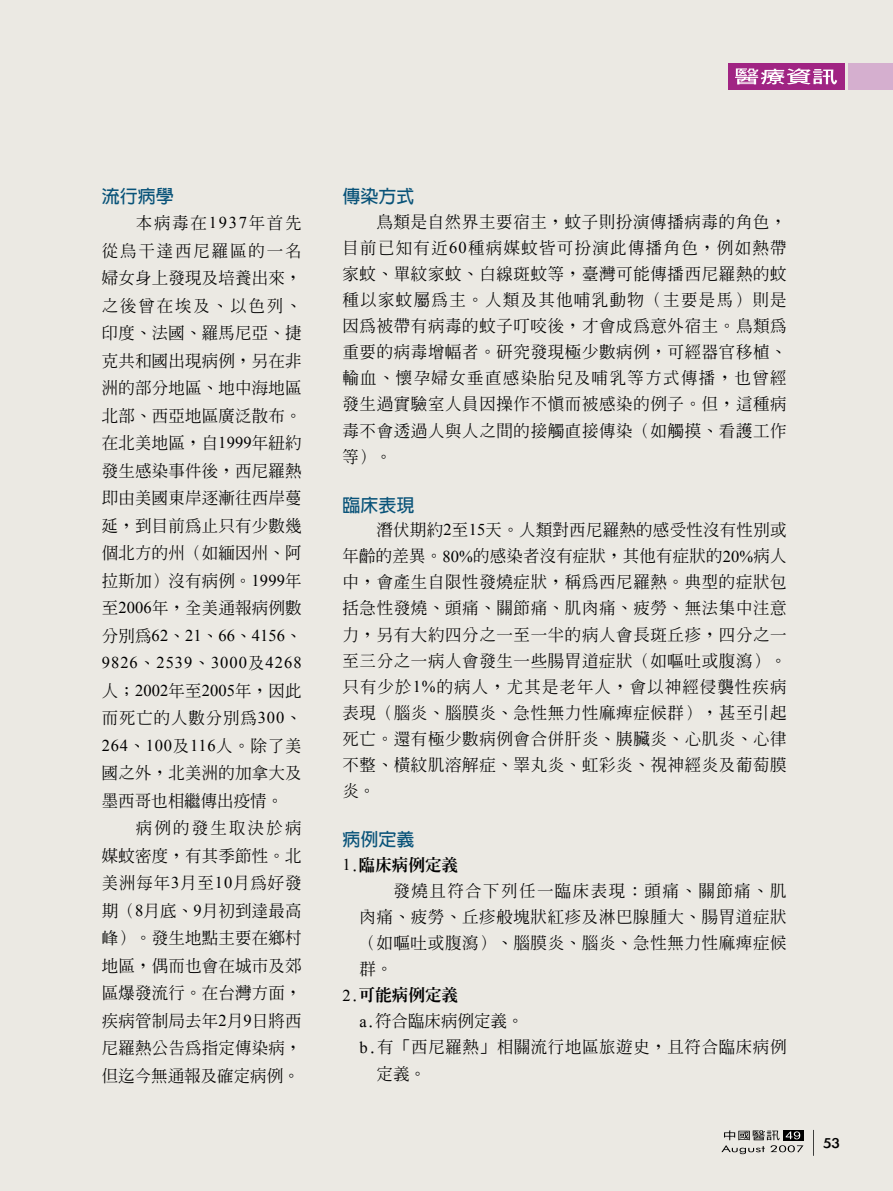
<style>
.page{position:relative;width:893px;height:1191px;background:#ebe9e3}
.page>*{position:absolute;margin:0;border:0;box-sizing:border-box;transform-origin:0 0}
.t1{font:700 18px "Lin Gothic";color:#095379}
.t2{font:500 16.5px/27.5px "Inn Ming";letter-spacing:.035em;color:#000;text-align:justify}
.t3{font:16.5px/27.5px "Times New Roman";letter-spacing:.05em;color:#000}
.t4{font:500 16.5px/27.5px "Inn Ming";letter-spacing:.005em;color:#000}
.t5{font:500 16.5px "Inn Ming";letter-spacing:.085em;color:#000}
.t6{font:800 16.5px "Inn Ming";color:#000}
.t7{font:500 16.5px "Inn Ming";color:#000}
.t8{font:16.2px "Li Gothic Med";color:#000;scale:1.11 1}
.s1{font-family:"Times New Roman";font-weight:400}
.s2{font-family:"Inn Ming";font-weight:500}
.s3{font-weight:500}
</style>
<div class="page">
<svg style="left:813px;top:1130px;width:1px;height:25px"></svg>
<svg style="left:721px;top:1130px;width:82px;height:24px"></svg>
<div style="left:728px;top:64px;width:116px;height:26px;background:#a02483"></div>
<div style="left:848px;top:64px;width:45px;height:26px;background:#d5afcf"></div>
<svg style="left:735px;top:68px;width:102px;height:16px"></svg>
<p class="t1" style="left:102px;top:187px;width:73px">流行病學</p>
<p class="t2" style="left:102px;top:209px;width:201px;text-indent:34px">本病毒在<span class="s1">1937</span>年首先從烏干達西尼羅區的一名婦女身上發現及培養出來，之後曾在埃及、以色列、印度、法國、羅馬尼亞、捷克共和國出現病例，另在非洲的部分地區、地中海地區北部、西亞地區廣泛散布。在北美地區，自<span class="s1">1999</span>年紐約發生感染事件後，西尼羅熱即由美國東岸逐漸往西岸蔓延，到目前為止只有少數幾個北方的州（如緬因州、阿拉斯加）沒有病例。<span class="s1">1999</span>年至<span class="s1">2006</span>年，全美通報病例數</p>
<p class="t3" style="left:102px;top:621px;width:201px"><span class="s2">分別為</span>62<span class="s2">、</span>21<span class="s2">、</span>66<span class="s2">、</span>4156<span class="s2">、<br></span>9826<span class="s2">、</span>2539<span class="s2">、</span>3000<span class="s2">及</span>4268</p>
<p class="t2" style="left:102px;top:676px;width:201px">人；<span class="s1">2002</span>年至<span class="s1">2005</span>年，因此而死亡的人數分別為<span class="s1">300</span>、</p>
<p class="t3" style="left:102px;top:731px;width:201px">264<span class="s2">、</span>100<span class="s2">及</span>116<span class="s2">人。除了美</span></p>
<p class="t4" style="left:102px;top:759px;width:201px">國之外，北美洲的加拿大及墨西哥也相繼傳出疫情。</p>
<p class="t2" style="left:102px;top:814px;width:201px;text-indent:34px">病例的發生取決於病媒蚊密度，有其季節性。北美洲每年<span class="s1">3</span>月至<span class="s1">10</span>月為好發期（<span class="s1">8</span>月底、<span class="s1">9</span>月初到達最高峰）。發生地點主要在鄉村地區，偶而也會在城市及郊區爆發流行。在台灣方面，疾病管制局去年<span class="s1">2</span>月<span class="s1">9</span>日將西尼羅熱公告為指定傳染病，但迄今無通報及確定病例。</p>
<p class="t1" style="left:342px;top:187px;width:73px">傳染方式</p>
<p class="t2" style="left:342px;top:208px;width:446px;line-height:26.1px;text-indent:34px">鳥類是自然界主要宿主，蚊子則扮演傳播病毒的角色，目前已知有近<span class="s1">60</span>種病媒蚊皆可扮演此傳播角色，例如熱帶家蚊、單紋家蚊、白線斑蚊等，臺灣可能傳播西尼羅熱的蚊種以家蚊屬為主。人類及其他哺乳動物（主要是馬）則是因為被帶有病毒的蚊子叮咬後，才會成為意外宿主。鳥類為重要的病毒增幅者。研究發現極少數病例，可經器官移植、輸血、懷孕婦女垂直感染胎兒及哺乳等方式傳播，也曾經發生過實驗室人員因操作不慎而被感染的例子。但，這種病毒不會透過人與人之間的接觸直接傳染（如觸摸、看護工作等）。</p>
<p class="t1" style="left:342px;top:496px;width:73px">臨床表現</p>
<p class="t2" style="left:342px;top:517px;width:446px;line-height:26.1px;text-indent:34px">潛伏期約<span class="s1">2</span>至<span class="s1">15</span>天。人類對西尼羅熱的感受性沒有性別或年齡的差異。<span class="s1">80%</span>的感染者沒有症狀，其他有症狀的<span class="s1">20%</span>病人中，會產生自限性發燒症狀，稱為西尼羅熱。典型的症狀包括急性發燒、頭痛、關節痛、肌肉痛、疲勞、無法集中注意力，另有大約四分之一至一半的病人會長斑丘疹，四分之一至三分之一病人會發生一些腸胃道症狀（如嘔吐或腹瀉）。只有少於<span class="s1">1%</span>的病人，尤其是老年人，會以神經侵襲性疾病表現（腦炎、腦膜炎、急性無力性麻痺症候群），甚至引起死亡。還有極少數病例會合併肝炎、胰臟炎、心肌炎、心律不整、橫紋肌溶解症、睪丸炎、虹彩炎、視神經炎及葡萄膜炎。</p>
<p class="t1" style="left:342px;top:830px;width:73px">病例定義</p>
<p class="t6" style="left:342px;top:856px;width:117px"><span class="s1">1</span><span class="s3">.</span>臨床病例定義</p>
<p class="t5" style="left:393px;top:882px;width:395px">發燒且符合下列任一臨床表現：頭痛、關節痛、肌</p>
<p class="t2" style="left:359px;top:903px;width:429px">肉痛、疲勞、丘疹般塊狀紅疹及淋巴腺腫大、腸胃道症狀</p>
<p class="t2" style="left:359px;top:929px;width:429px">（如嘔吐或腹瀉）、腦膜炎、腦炎、急性無力性麻痺症候</p>
<p class="t2" style="left:359px;top:955px;width:35px">群。</p>
<p class="t6" style="left:342px;top:986px;width:117px"><span class="s1">2</span><span class="s3">.</span>可能病例定義</p>
<p class="t7" style="left:359px;top:1012px;width:166px"><span class="s1">a</span>.符合臨床病例定義。</p>
<p class="t2" style="left:359px;top:1033px;width:428px"><span class="s1">b</span>.有「西尼羅熱」相關流行地區旅遊史，且符合臨床病例</p>
<p class="t2" style="left:376px;top:1059px;width:51px">定義。</p>
<p class="t8" style="left:823px;top:1134px;width:17px">53</p>
</div>
